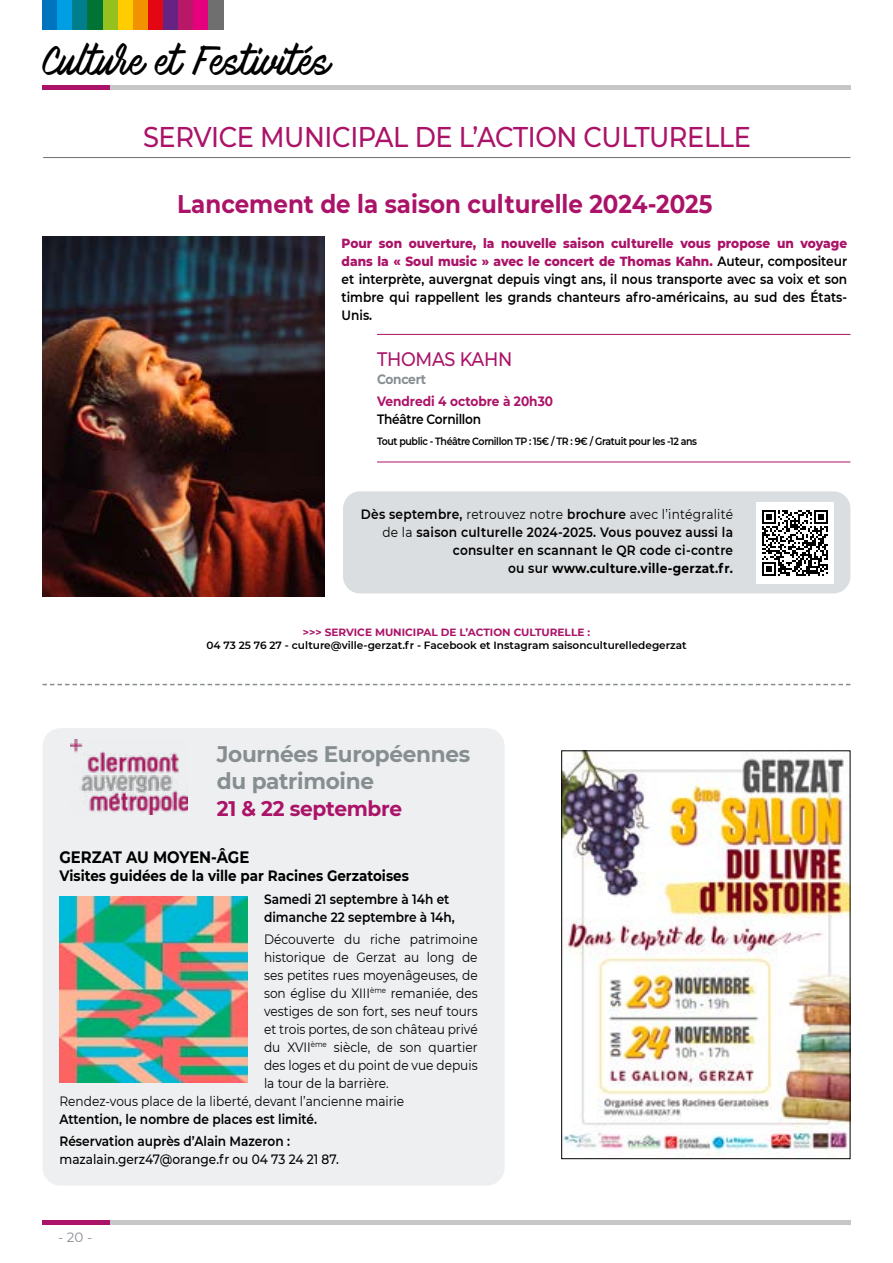
<style>
.page{position:relative;width:893px;height:1263px;background:#fff}
.page>*{position:absolute;margin:0;border:0;box-sizing:border-box;transform-origin:0 0}
.t1{font:36px "Mark My Words Clean";color:#000}
.t2{font:500 28.5px "Montserrat";letter-spacing:-.015em;color:#ab1368;scale:.9 1}
.t3{font:700 25.5px "Montserrat";color:#ab1368;scale:.9 1}
.t4{font:700 22.5px/27px "Montserrat";letter-spacing:-.015em;color:#878e91;scale:.96 1}
.t5{font:700 21px "Montserrat";letter-spacing:-.015em;color:#ab1368;scale:.96 1}
.t6{font:500 19.5px "Montserrat";letter-spacing:-.015em;color:#ab1368;scale:.9 1}
.t7{font:700 16.5px "Montserrat";color:#000;scale:.9 1}
.t8{font:700 15px "Montserrat";color:#000;scale:.9 1}
.t9{font:600 13.5px/18px "Montserrat";color:#000;scale:.9 1}
.t10{font:13.5px "Montserrat";color:#000;scale:.9 1}
.t11{font:600 13.5px/18px "Montserrat";letter-spacing:.02em;color:#000;text-align:right;scale:.9 1}
.t12{font:500 13.5px "Montserrat";color:#000;scale:.9 1}
.t13{font:700 13.5px "Montserrat";color:#ab1368;scale:.9 1}
.t14{font:600 13.5px "Montserrat";letter-spacing:-.02em;color:#000;scale:.9 1}
.t15{font:700 13.5px "Montserrat";letter-spacing:-.02em;color:#878e91;scale:.9 1}
.t16{font:13.5px "Montserrat";color:#878e91}
.t17{font:600 10.5px "Montserrat";color:#000}
.t18{font:600 10.5px "Montserrat";letter-spacing:-.04em;color:#000;scale:.9 1}
.t19{font:700 10.5px "Montserrat";color:#ab1368}
.s1{font-weight:800;color:#ab1368}
.s2{font-weight:400}
.s3{font-weight:700}
</style>
<div class="page">
<div style="left:43px;top:1220px;width:67px;height:5px;background:#ab1368"></div>
<div style="left:110px;top:1220px;width:67px;height:5px;background:#c6c6c6"></div>
<div style="left:177px;top:1220px;width:67px;height:5px;background:#c6c6c6"></div>
<div style="left:244px;top:1220px;width:68px;height:5px;background:#c6c6c6"></div>
<div style="left:312px;top:1220px;width:67px;height:5px;background:#c6c6c6"></div>
<div style="left:379px;top:1220px;width:67px;height:5px;background:#c6c6c6"></div>
<div style="left:446px;top:1220px;width:68px;height:5px;background:#c6c6c6"></div>
<div style="left:514px;top:1220px;width:67px;height:5px;background:#c6c6c6"></div>
<div style="left:581px;top:1220px;width:67px;height:5px;background:#c6c6c6"></div>
<div style="left:648px;top:1220px;width:68px;height:5px;background:#c6c6c6"></div>
<div style="left:716px;top:1220px;width:67px;height:5px;background:#c6c6c6"></div>
<div style="left:783px;top:1220px;width:67px;height:5px;background:#c6c6c6"></div>
<hr style="left:43px;top:85px;width:67px;height:4px;background:#ab1368">
<hr style="left:110px;top:85px;width:67px;height:4px;background:#c6c6c6">
<hr style="left:177px;top:85px;width:67px;height:4px;background:#c6c6c6">
<hr style="left:244px;top:85px;width:68px;height:4px;background:#c6c6c6">
<hr style="left:312px;top:85px;width:67px;height:4px;background:#c6c6c6">
<hr style="left:379px;top:85px;width:67px;height:4px;background:#c6c6c6">
<hr style="left:446px;top:85px;width:68px;height:4px;background:#c6c6c6">
<hr style="left:514px;top:85px;width:67px;height:4px;background:#c6c6c6">
<hr style="left:581px;top:85px;width:67px;height:4px;background:#c6c6c6">
<hr style="left:648px;top:85px;width:68px;height:4px;background:#c6c6c6">
<hr style="left:716px;top:85px;width:67px;height:4px;background:#c6c6c6">
<hr style="left:783px;top:85px;width:67px;height:4px;background:#c6c6c6">
<div style="left:43px;top:0;width:15px;height:30px;background:#0075bf"></div>
<div style="left:58px;top:0;width:15px;height:30px;background:#009fe3"></div>
<div style="left:73px;top:0;width:15px;height:30px;background:#007e8b"></div>
<div style="left:88px;top:0;width:15px;height:30px;background:#007335"></div>
<div style="left:103px;top:0;width:15px;height:30px;background:#95c11f"></div>
<div style="left:118px;top:0;width:15px;height:30px;background:#fc0"></div>
<div style="left:133px;top:0;width:15px;height:30px;background:#f39200"></div>
<div style="left:148px;top:0;width:15px;height:30px;background:#e30613"></div>
<div style="left:163px;top:0;width:16px;height:30px;background:#662383"></div>
<div style="left:179px;top:0;width:15px;height:30px;background:#b81867"></div>
<div style="left:194px;top:0;width:15px;height:30px;background:#e6007d"></div>
<div style="left:209px;top:0;width:15px;height:30px;background:#706f6f"></div>
<div style="left:43px;top:728px;width:462px;height:457px;background:#edeff0;border-radius:18px"></div>
<hr style="left:43px;top:157px;width:807px;height:1px;background:#706f6f">
<div style="left:343px;top:491px;width:507px;height:102px;background:#dbdee0;border-radius:17px"></div>
<div style="left:756px;top:502px;width:77px;height:82px;background:#fff"></div>
<svg style="left:762px;top:510px;width:66px;height:66px"></svg>
<img style="left:43px;top:236px;width:282px;height:361px">
<hr style="left:377px;top:334px;width:473px;height:1px;background:#ab1368">
<hr style="left:377px;top:462px;width:473px;height:1px;background:#ab1368">
<svg style="left:43px;top:684px;width:807px;height:1px"></svg>
<img style="left:71px;top:740px;width:116px;height:74px">
<img style="left:60px;top:896px;width:187px;height:187px">
<img style="left:563px;top:752px;width:285px;height:405px">
<div style="left:561px;top:750px;width:289px;height:409px;border:1px solid #000"></div>
<h1 class="t1" style="left:43px;top:41px;width:289px">Culture et Festivités</h1>
<h2 class="t2" style="left:143px;top:117px;width:677px">SERVICE MUNICIPAL DE L’ACTION CULTURELLE</h2>
<h3 class="t3" style="left:177px;top:186px;width:596px">Lancement de la saison culturelle 2024-2025</h3>
<p class="t9" style="left:342px;top:234px;width:563px;text-align:justify"><span class="s1">Pour son ouverture, la nouvelle saison culturelle vous propose un voyage dans la « Soul music » avec le concert de Thomas Kahn.</span> Auteur, compositeur et interprète, auvergnat depuis vingt ans, il nous transporte avec sa voix et son timbre qui rappellent les grands chanteurs afro-américains, au sud des États-Unis.</p>
<h3 class="t6" style="left:377px;top:345px;width:152px">THOMAS KAHN</h3>
<p class="t15" style="left:377px;top:369px;width:56px">Concert</p>
<p class="t13" style="left:377px;top:391px;width:197px">Vendredi 4 octobre à 20h30</p>
<p class="t14" style="left:377px;top:410px;width:117px">Théâtre Cornillon</p>
<p class="t18" style="left:377px;top:434px;width:357px">Tout public - Théâtre Cornillon TP : 15€ / TR : 9€ / Gratuit pour les -12 ans</p>
<p class="t11" style="left:361px;top:505px;width:415px">Dès septembre, <span class="s2">retrouvez notre</span> brochure <span class="s2">avec l’intégralité de la</span> saison culturelle 2024-2025. Vous pouvez aussi la consulter en scannant le QR code ci-contre<br>ou sur <span class="s3">www.culture.ville-gerzat.fr.</span></p>
<p class="t19" style="left:303px;top:624px;width:289px">&gt;&gt;&gt; SERVICE MUNICIPAL DE L’ACTION CULTURELLE :</p>
<p class="t17" style="left:206px;top:638px;width:482px">04 73 25 76 27 - culture@ville-gerzat.fr - Facebook et Instagram saisonculturelledegerzat</p>
<h3 class="t4" style="left:217px;top:739px;width:265px">Journées Européennes du patrimoine</h3>
<h3 class="t5" style="left:217px;top:793px;width:195px">21 &amp; 22 septembre</h3>
<p class="t7" style="left:60px;top:845px;width:212px">GERZAT AU MOYEN-ÂGE</p>
<p class="t8" style="left:60px;top:865px;width:390px">Visites guidées de la ville par Racines Gerzatoises</p>
<p class="t9" style="left:264px;top:889px;width:213px">Samedi 21 septembre à 14h et dimanche 22 septembre à 14h,</p>
<p class="t10" style="left:264px;top:930px;width:239px">Découverte du riche patrimoine</p>
<p class="t10" style="left:264px;top:948px;width:239px">historique de Gerzat au long de</p>
<p class="t10" style="left:264px;top:966px;width:239px">ses petites rues moyenâgeuses, de</p>
<p class="t10" style="left:264px;top:984px;width:239px">son église du XIII<sup>ème</sup> remaniée, des</p>
<p class="t10" style="left:264px;top:1002px;width:239px">vestiges de son fort, ses neuf tours</p>
<p class="t10" style="left:264px;top:1020px;width:239px">et trois portes, de son château privé</p>
<p class="t10" style="left:264px;top:1038px;width:239px">du XVII<sup>ème</sup> siècle, de son quartier</p>
<p class="t10" style="left:264px;top:1056px;width:239px">des loges et du point de vue depuis</p>
<p class="t10" style="left:264px;top:1074px;width:140px">la tour de la barrière.</p>
<p class="t10" style="left:60px;top:1092px;width:384px">Rendez-vous place de la liberté, devant l’ancienne mairie</p>
<p class="t9" style="left:60px;top:1107px;width:288px;line-height:22.2px">Attention, le nombre de places est limité.<br>Réservation auprès d’Alain Mazeron :</p>
<p class="t12" style="left:60px;top:1150px;width:312px">mazalain.gerz47@orange.fr ou 04 73 24 21 87.</p>
<p class="t16" style="left:58px;top:1228px;width:35px">- 20 -</p>
</div>
